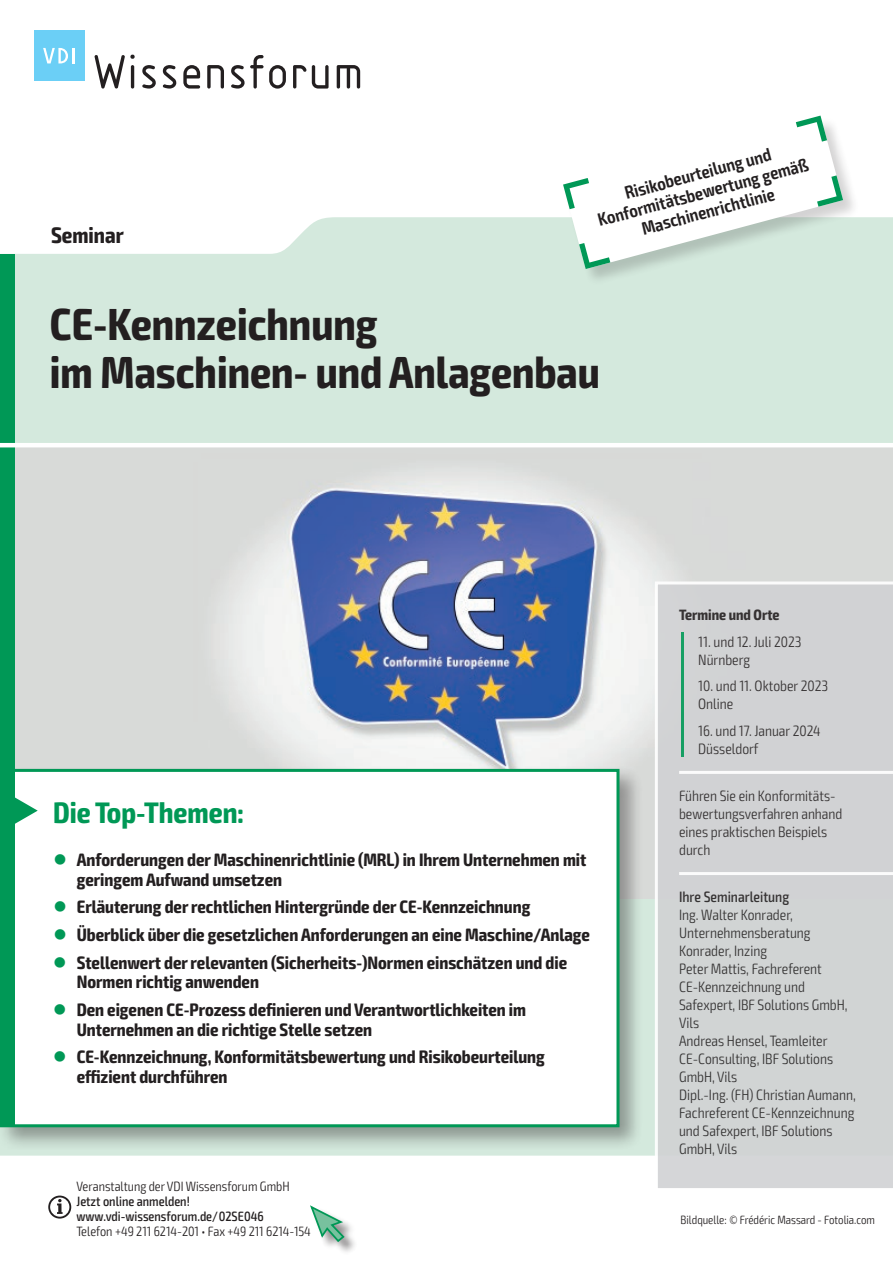
<style>
.page{position:relative;width:893px;height:1263px;background:#fff}
.page>*{position:absolute;margin:0;border:0;box-sizing:border-box;transform-origin:0 0}
.t1{font:700 condensed 45px/48px "Exo 2";color:#231f20}
.t2{font:700 condensed 29.7px "Exo 2";color:#009856}
.t3{font:700 condensed 22.5px "Exo 2";color:#231f20}
.t4{font:700 condensed 18px/19.5px "Exo 2";color:#231f20}
.t5{font:600 condensed 18px/19.5px "Exo 2";color:#231f20;text-align:center}
.t6{font:300 condensed 15px/18px "Exo 2";color:#231f20}
.t7{font:500 condensed 15px "Exo 2";color:#231f20}
.t8{font:700 condensed 15px "Exo 2";color:#231f20}
.t9{font:300 condensed 13.5px "Exo 2";color:#231f20}
.t10{font:500 condensed 13.5px/15px "Exo 2";color:#231f20}
.t11{font:300 condensed 12px "Exo 2";color:#231f20}
.s1{color:#009856}
</style>
<div class="page">
<div style="left:0;top:217px;width:893px;height:938px;background:#d4e9dd"></div>
<img style="left:14px;top:447px;width:879px;height:451px">
<div style="left:0;top:765px;width:644px;height:387px;background:#231f20;opacity:.4"></div>
<div style="left:2px;top:770px;width:616px;height:356px;background:#fff"></div>
<div style="left:3px;top:772px;width:11px;height:352px;background:#009856"></div>
<div style="left:0;top:769px;width:619px;height:358px;border:3px solid #009856"></div>
<svg style="left:14px;top:796px;width:24px;height:29px"></svg>
<div style="left:0;top:254px;width:14px;height:519px;background:#009856"></div>
<div style="left:311px;top:1206px;width:47px;height:49px;background:#231f20;opacity:.5"></div>
<svg style="left:310px;top:1205px;width:36px;height:38px"></svg>
<hr style="left:0;top:443px;width:893px;height:4px;background:#fff">
<div style="left:655px;top:581px;width:238px;height:607px;background:#d1d4d4"></div>
<svg style="left:48px;top:1195px;width:23px;height:23px"></svg>
<svg style="left:94px;top:54px;width:41px;height:35px"></svg>
<svg style="left:142px;top:65px;width:14px;height:24px"></svg>
<svg style="left:163px;top:65px;width:13px;height:24px"></svg>
<svg style="left:183px;top:65px;width:17px;height:24px"></svg>
<svg style="left:207px;top:65px;width:17px;height:24px"></svg>
<svg style="left:231px;top:55px;width:55px;height:34px"></svg>
<svg style="left:293px;top:65px;width:36px;height:24px"></svg>
<svg style="left:337px;top:65px;width:23px;height:24px"></svg>
<div style="left:34px;top:30px;width:50px;height:51px;background:#6bcff6"></div>
<svg style="left:43px;top:48px;width:31px;height:15px"></svg>
<div style="left:564px;top:116px;width:297px;height:170px;background:#231f20;opacity:.2"></div>
<svg style="left:563px;top:116px;width:280px;height:153px"></svg>
<p class="t3" style="left:51px;top:221px;width:74px">Seminar</p>
<p class="t5" style="left:591px;top:192px;width:219px;rotate:-15deg">Risikobeurteilung und<br>Konformitätsbewertung gemäß<br>Maschinenrichtlinie</p>
<h1 class="t1" style="left:50px;top:301px;width:551px">CE-Kennzeichnung<br>im Maschinen- und Anlagenbau</h1>
<h2 class="t2" style="left:53px;top:794px;width:192px">Die Top-Themen:</h2>
<p class="t4" style="left:77px;top:850px;width:511px;text-indent:-23px"><span class="s1">●</span> Anforderungen der Maschinenrichtlinie (MRL) in Ihrem Unternehmen mit geringem Aufwand umsetzen</p>
<p class="t4" style="left:53px;top:898px;width:478px"><span class="s1">●</span> Erläuterung der rechtlichen Hintergründe der CE-Kennzeichnung</p>
<p class="t4" style="left:53px;top:925px;width:538px"><span class="s1">●</span> Überblick über die gesetzlichen Anforderungen an eine Maschine/Anlage</p>
<p class="t4" style="left:77px;top:953px;width:492px;text-indent:-23px"><span class="s1">●</span> Stellenwert der relevanten (Sicherheits-)Normen einschätzen und die<br>Normen richtig anwenden</p>
<p class="t4" style="left:77px;top:1000px;width:451px;text-indent:-23px"><span class="s1">●</span> Den eigenen CE-Prozess definieren und Verantwortlichkeiten im<br>Unternehmen an die richtige Stelle setzen</p>
<p class="t4" style="left:77px;top:1048px;width:470px;text-indent:-23px"><span class="s1">●</span> CE-Kennzeichnung, Konformitätsbewertung und Risikobeurteilung effizient durchführen</p>
<p class="t9" style="left:77px;top:1178px;width:215px">Veranstaltung der VDI Wissensforum GmbH</p>
<p class="t10" style="left:77px;top:1194px;width:189px">Jetzt online anmelden! www.vdi-wissensforum.de/02SE046</p>
<p class="t9" style="left:77px;top:1223px;width:236px">Telefon +49 211 6214-201 • Fax +49 211 6214-154</p>
<p class="t8" style="left:679px;top:606px;width:102px">Termine und Orte</p>
<p class="t6" style="left:698px;top:633px;width:105px">11. und 12. Juli 2023<br>Nürnberg</p>
<p class="t6" style="left:698px;top:677px;width:131px">10. und 11. Oktober 2023<br>Online</p>
<p class="t6" style="left:698px;top:722px;width:124px">16. und 17. Januar 2024<br>Düsseldorf</p>
<p class="t6" style="left:679px;top:787px;width:165px">Führen Sie ein Konformitäts&shy;bewertungsverfahren anhand eines praktischen Beispiels durch</p>
<p class="t7" style="left:679px;top:888px;width:112px">Ihre Seminarleitung</p>
<p class="t6" style="left:679px;top:906px;width:178px">Ing. Walter Konrader,<br>Unternehmensberatung<br>Konrader, Inzing<br>Peter Mattis, Fachreferent<br>CE-Kennzeichnung und<br>Safexpert, IBF Solutions GmbH,<br>Vils<br>Andreas Hensel, Teamleiter<br>CE-Consulting, IBF Solutions<br>GmbH, Vils<br>Dipl.-Ing. (FH) Christian Aumann,<br>Fachreferent CE-Kennzeichnung und Safexpert, IBF Solutions<br>GmbH, Vils</p>
<p class="t11" style="left:681px;top:1212px;width:196px">Bildquelle: © Frédéric Massard - Fotolia.com</p>
</div>
